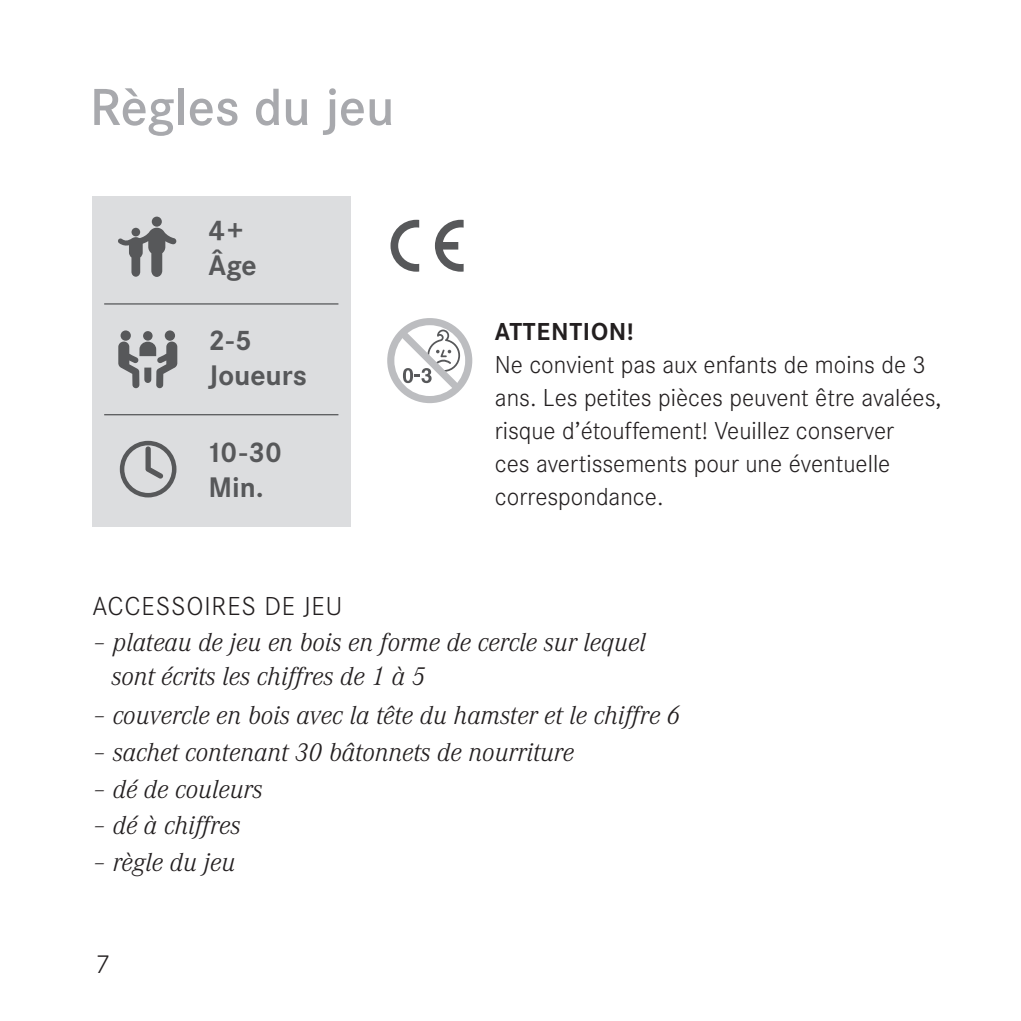
<style>
.page{position:relative;width:1021px;height:1021px;background:#fff}
.page>*{position:absolute;margin:0;border:0;box-sizing:border-box;transform-origin:0 0}
.t1{font:600 54px "Corporate S";color:#a8a9ad}
.t2{font:700 29.4px/35.4px "Corporate S";color:#57585a}
.t3{font:italic 300 27px/33.6px "Corporate A";color:#231f20}
.t4{font:300 27px "Corporate S";letter-spacing:.03em;color:#231f20}
.t5{font:300 25.5px/33px "Corporate S";color:#231f20}
.t6{font:700 25.5px "Corporate S";letter-spacing:.03em;color:#231f20}
</style>
<div class="page">
<div style="left:92px;top:196px;width:259px;height:330px;background:#dcdddf"></div>
<div style="left:152px;top:216px;width:10px;height:11px;background:#57585a;border-radius:50%"></div>
<svg style="left:118px;top:228px;width:59px;height:49px"></svg>
<svg style="left:120px;top:441px;width:56px;height:56px"></svg>
<div style="left:143px;top:331px;width:10px;height:9px;background:#57585a;border-radius:50%"></div>
<div style="left:165px;top:330px;width:10px;height:11px;background:#57585a;border-radius:50%"></div>
<div style="left:120px;top:330px;width:11px;height:11px;background:#57585a;border-radius:50%"></div>
<svg style="left:118px;top:341px;width:59px;height:47px"></svg>
<hr style="left:104px;top:414px;width:234px;height:1px;background:#57585a">
<hr style="left:104px;top:303px;width:234px;height:1px;background:#57585a">
<svg style="left:387px;top:318px;width:85px;height:85px"></svg>
<svg style="left:390px;top:220px;width:29px;height:52px"></svg>
<svg style="left:435px;top:220px;width:28px;height:52px"></svg>
<h1 class="t1" style="left:90px;top:77px;width:306px">Règles du jeu</h1>
<p class="t2" style="left:208px;top:213px;width:50px">4+<br>Âge</p>
<p class="t2" style="left:208px;top:323px;width:100px">2-5<br>Joueurs</p>
<p class="t2" style="left:205px;top:435px;width:78px">10-30<br>Min.</p>
<p class="t6" style="left:495px;top:316px;width:140px">ATTENTION!</p>
<p class="t5" style="left:495px;top:348px;width:448px">Ne convient pas aux enfants de moins de 3 ans. Les petites pièces peuvent être avalées, risque d’étouffement! Veuillez conserver<br>ces avertissements pour une éventuelle correspondance.</p>
<p class="t4" style="left:92px;top:591px;width:251px">ACCESSOIRES DE JEU</p>
<p class="t3" style="left:111px;top:626px;width:536px;text-indent:-19px">– plateau de jeu en bois en forme de cercle sur lequel sont écrits les chiffres de 1 à 5</p>
<p class="t3" style="left:92px;top:699px;width:589px">– couvercle en bois avec la tête du hamster et le chiffre 6</p>
<p class="t3" style="left:92px;top:736px;width:483px">– sachet contenant 30 bâtonnets de nourriture</p>
<p class="t3" style="left:92px;top:772px;width:172px">– dé de couleurs</p>
<p class="t3" style="left:92px;top:809px;width:150px">– dé à chiffres</p>
<p class="t3" style="left:92px;top:845px;width:144px">– règle du jeu</p>
<p class="t4" style="left:95px;top:949px;width:16px">7</p>
</div>
